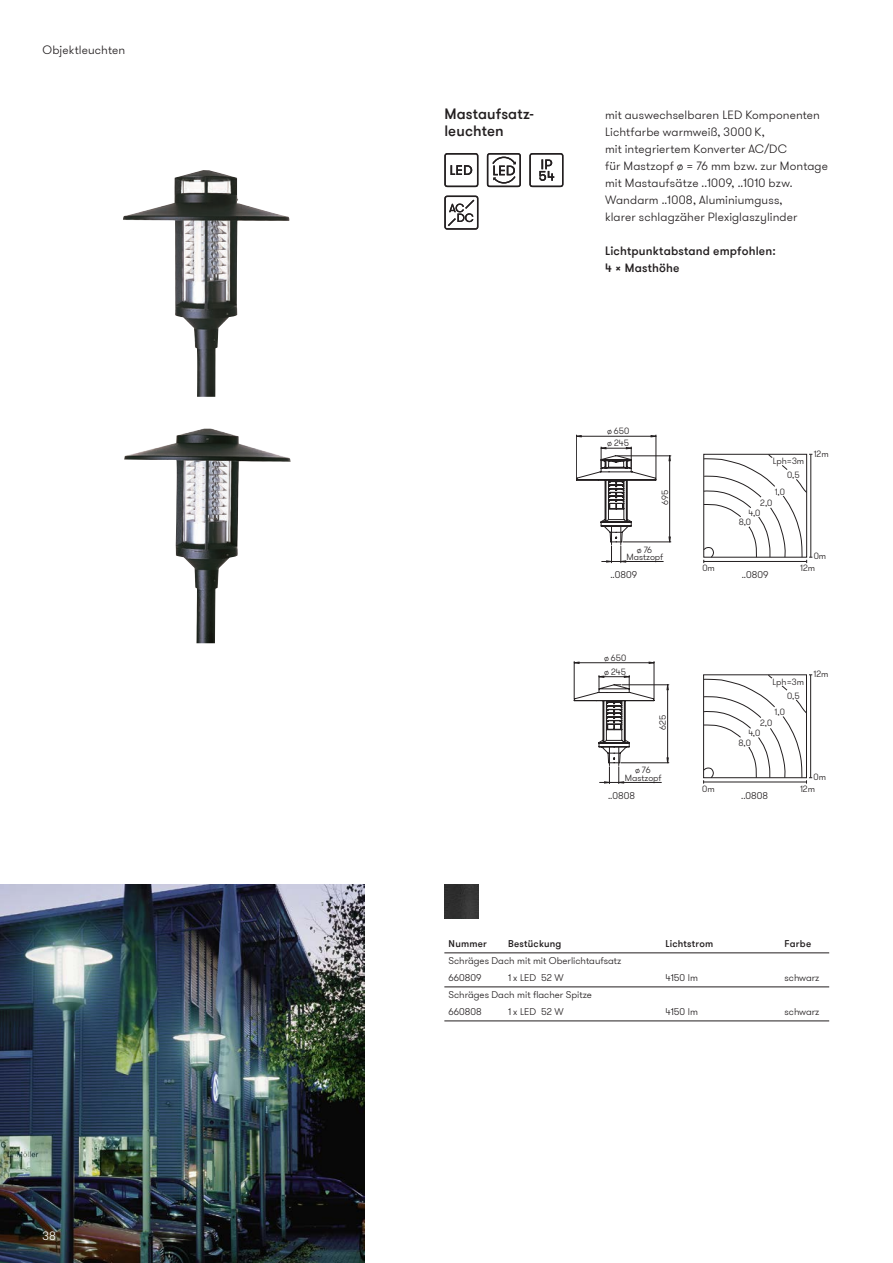
<style>
.page{position:relative;width:893px;height:1263px;background:#fff}
.page>*{position:absolute;margin:0;border:0;box-sizing:border-box;transform-origin:0 0}
.t1{font:500 15px/17px "GT Walsheim Pro";letter-spacing:.005em;color:#231f20}
.t2{font:300 12px/17px "GT Walsheim Pro";letter-spacing:.01em;color:#231f20}
.t3{font:500 12px/17px "GT Walsheim Pro";letter-spacing:.015em;color:#231f20}
.t4{font:300 12px "GT Walsheim Pro";color:#fff}
.t5{font:300 9.75px/17px "GT Walsheim Pro";color:#231f20}
.t6{font:500 9.75px "GT Walsheim Pro";letter-spacing:.02em;color:#231f20}
.t7{font:300 9px/14.1px "GT Walsheim Pro";color:#231f20}
</style>
<div class="page">
<img style="left:0;top:884px;width:364px;height:379px">
<img style="left:123px;top:170px;width:166px;height:227px">
<img style="left:124px;top:428px;width:167px;height:215px">
<svg style="left:703px;top:454px;width:109px;height:109px"></svg>
<div style="left:703px;top:454px;width:104px;height:103px;border:1px solid #231f20"></div>
<img style="left:444px;top:884px;width:34px;height:34px">
<svg style="left:703px;top:674px;width:109px;height:110px"></svg>
<div style="left:703px;top:674px;width:104px;height:104px;border:1px solid #231f20"></div>
<hr style="left:444px;top:952px;width:385px;height:1px;background:#231f20">
<hr style="left:444px;top:987px;width:385px;height:1px;background:#231f20">
<hr style="left:444px;top:1021px;width:385px;height:1px;background:#231f20">
<hr style="left:621px;top:561px;width:42px;height:1px;background:#231f20">
<hr style="left:656px;top:435px;width:1px;height:44px;background:#231f20">
<hr style="left:576px;top:435px;width:1px;height:44px;background:#231f20">
<hr style="left:623px;top:542px;width:48px;height:1px;background:#231f20">
<hr style="left:618px;top:456px;width:53px;height:1px;background:#231f20">
<svg style="left:577px;top:435px;width:79px;height:2px"></svg>
<svg style="left:668px;top:455px;width:3px;height:87px"></svg>
<svg style="left:576px;top:447px;width:80px;height:116px"></svg>
<hr style="left:619px;top:782px;width:42px;height:1px;background:#231f20">
<hr style="left:621px;top:762px;width:48px;height:1px;background:#231f20">
<hr style="left:622px;top:684px;width:47px;height:1px;background:#231f20">
<hr style="left:654px;top:661px;width:1px;height:38px;background:#231f20">
<hr style="left:574px;top:661px;width:1px;height:38px;background:#231f20">
<svg style="left:666px;top:684px;width:3px;height:79px"></svg>
<svg style="left:575px;top:662px;width:79px;height:2px"></svg>
<svg style="left:574px;top:675px;width:81px;height:109px"></svg>
<svg style="left:444px;top:153px;width:34px;height:34px"></svg>
<svg style="left:444px;top:196px;width:34px;height:34px"></svg>
<svg style="left:487px;top:153px;width:34px;height:34px"></svg>
<svg style="left:529px;top:153px;width:34px;height:34px"></svg>
<p class="t2" style="left:43px;top:42px;width:84px">Objektleuchten</p>
<p class="t4" style="left:43px;top:1228px;width:15px">38</p>
<p class="t1" style="left:444px;top:106px;width:91px">Mastaufsatz&shy;leuchten</p>
<p class="t2" style="left:605px;top:107px;width:224px">mit auswechselbaren LED Komponenten Lichtfarbe warmweiß, 3000 K,<br>mit integriertem Konverter AC/DC<br>für Mastzopf ø = 76 mm bzw. zur Montage mit Mastaufsätze ..1009, ..1010 bzw.<br>Wandarm ..1008, Aluminiumguss,<br>klarer schlagzäher Plexiglaszylinder</p>
<p class="t3" style="left:605px;top:243px;width:172px">Lichtpunktabstand empfohlen:<br>4 x Masthöhe</p>
<p class="t7" style="left:607px;top:424px;width:24px">ø 650</p>
<p class="t7" style="left:607px;top:436px;width:23px">ø 245</p>
<p class="t7" style="left:658px;top:505px;width:16px;rotate:-90deg">695</p>
<p class="t7" style="left:637px;top:543px;width:17px">ø 76</p>
<p class="t7" style="left:626px;top:550px;width:38px">Mastzopf</p>
<p class="t5" style="left:610px;top:567px;width:28px">..0809</p>
<p class="t7" style="left:604px;top:651px;width:24px;line-height:13.5px">ø 650 ø 245</p>
<p class="t7" style="left:656px;top:730px;width:16px;rotate:-90deg">625</p>
<p class="t7" style="left:625px;top:766px;width:38px;line-height:7.8px;text-align:center">ø 76<br>Mastzopf</p>
<p class="t5" style="left:608px;top:788px;width:28px">..0808</p>
<p class="t7" style="left:787px;top:454px;width:19px;text-indent:-14px">Lph=3m<br>0,5</p>
<p class="t7" style="left:775px;top:485px;width:12px">1,0</p>
<p class="t7" style="left:760px;top:496px;width:14px">2,0</p>
<p class="t7" style="left:748px;top:506px;width:13px">4,0</p>
<p class="t7" style="left:739px;top:515px;width:14px">8,0</p>
<p class="t7" style="left:814px;top:447px;width:16px">12m</p>
<p class="t7" style="left:814px;top:549px;width:14px">0m</p>
<p class="t7" style="left:702px;top:561px;width:14px">0m</p>
<p class="t7" style="left:800px;top:561px;width:16px">12m</p>
<p class="t5" style="left:742px;top:567px;width:28px">..0809</p>
<p class="t7" style="left:787px;top:675px;width:19px;text-indent:-14px">Lph=3m<br>0,5</p>
<p class="t7" style="left:774px;top:705px;width:12px">1,0</p>
<p class="t7" style="left:760px;top:716px;width:14px">2,0</p>
<p class="t7" style="left:748px;top:726px;width:13px">4,0</p>
<p class="t7" style="left:738px;top:735px;width:14px">8,0</p>
<p class="t7" style="left:813px;top:667px;width:16px">12m</p>
<p class="t7" style="left:813px;top:769px;width:14px">0m</p>
<p class="t7" style="left:702px;top:782px;width:14px">0m</p>
<p class="t7" style="left:800px;top:782px;width:16px">12m</p>
<p class="t5" style="left:741px;top:788px;width:28px">..0808</p>
<p class="t6" style="left:449px;top:937px;width:40px">Nummer</p>
<p class="t6" style="left:508px;top:937px;width:55px">Bestückung</p>
<p class="t6" style="left:665px;top:937px;width:49px">Lichtstrom</p>
<p class="t6" style="left:784px;top:937px;width:28px">Farbe</p>
<p class="t5" style="left:449px;top:952px;width:174px">Schräges Dach mit mit Oberlichtaufsatz<br>660809</p>
<p class="t5" style="left:508px;top:969px;width:57px">1 x LED 52 W</p>
<p class="t5" style="left:665px;top:969px;width:34px">4150 lm</p>
<p class="t5" style="left:784px;top:969px;width:36px">schwarz</p>
<p class="t5" style="left:449px;top:986px;width:145px">Schräges Dach mit flacher Spitze<br>660808</p>
<p class="t5" style="left:508px;top:1003px;width:57px">1 x LED 52 W</p>
<p class="t5" style="left:665px;top:1003px;width:34px">4150 lm</p>
<p class="t5" style="left:784px;top:1003px;width:36px">schwarz</p>
</div>
